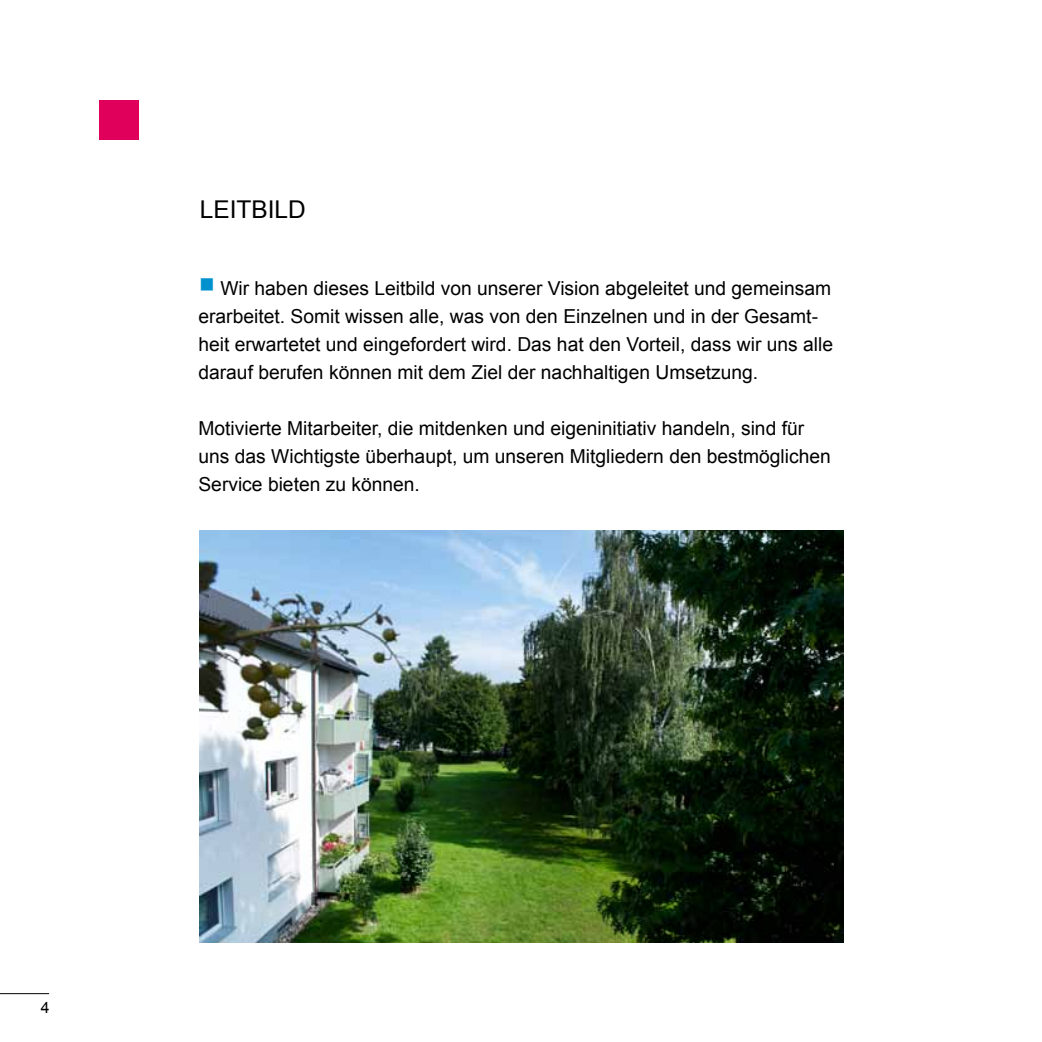
<style>
.page{position:relative;width:1042px;height:1042px;background:#fff}
.page>*{position:absolute;margin:0;border:0;box-sizing:border-box;transform-origin:0 0}
.t1{font:24.5px "Arial";color:#000}
.t2{font:19.25px/28px "Arial";color:#000}
.t3{font:15.75px "Arial";color:#000}
.s1{font-family:"Minion Pro";font-size:42px;color:#0091ce}
</style>
<div class="page">
<div style="left:99px;top:100px;width:40px;height:40px;background:#e0005b"></div>
<hr style="left:0;top:993px;width:49px;height:1px;background:#000">
<img style="left:200px;top:531px;width:643px;height:412px">
<p class="t1" style="left:200px;top:193px;width:108px">LEITBILD</p>
<p class="t2" style="left:198px;top:274px;width:636px"><span class="s1">■</span> Wir haben dieses Leitbild von unserer Vision abgeleitet und gemeinsam erarbeitet. Somit wissen alle, was von den Einzelnen und in der Gesamt&shy;heit erwartetet und eingefordert wird. Das hat den Vorteil, dass wir uns alle darauf berufen können mit dem Ziel der nachhaltigen Umsetzung.</p>
<p class="t2" style="left:198px;top:414px;width:634px">Motivierte Mitarbeiter, die mitdenken und eigeninitiativ handeln, sind für uns das Wichtigste überhaupt, um unseren Mitgliedern den bestmöglichen<br>Service bieten zu können.</p>
<p class="t3" style="left:41px;top:997px;width:10px">4</p>
</div>
